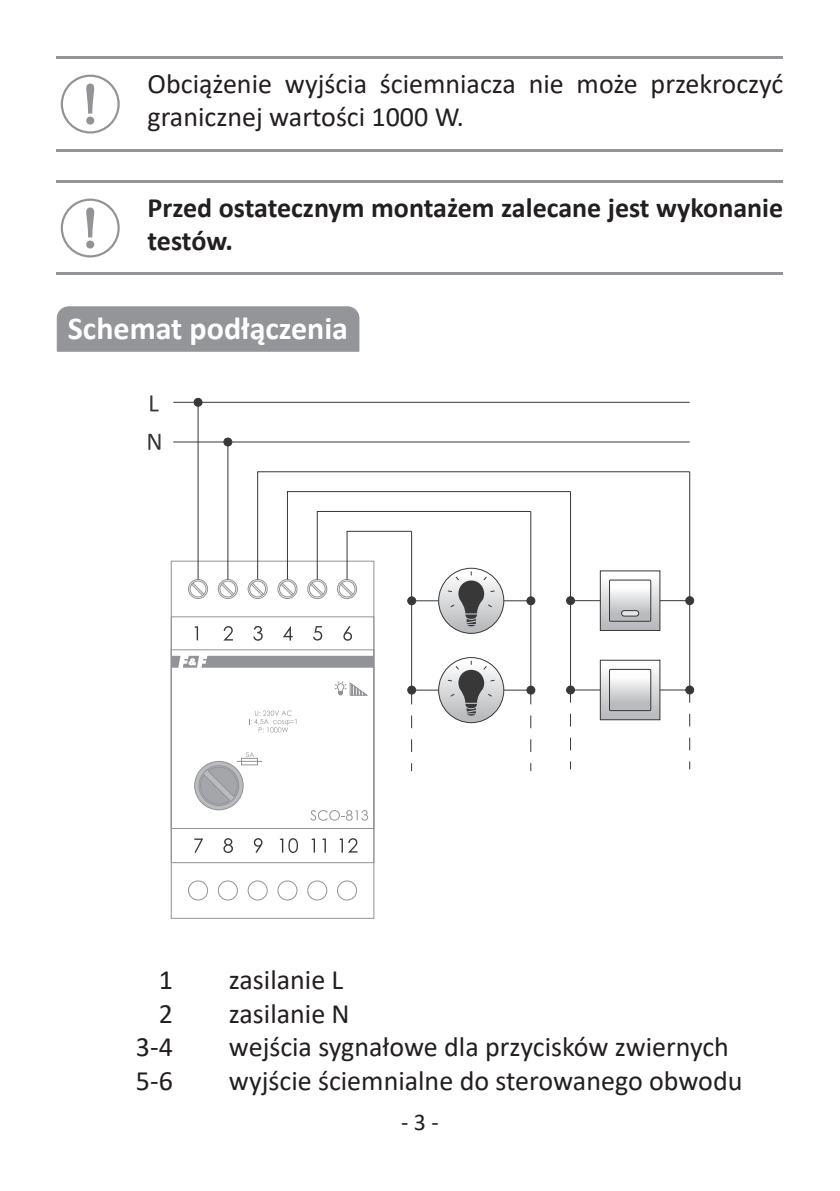
<style>
.page{position:relative;width:840px;height:1191px;background:#fff}
.page>*{position:absolute;margin:0;border:0;box-sizing:border-box;transform-origin:0 0}
.t1{font:700 32px "Calibri";color:#fff}
.t2{font:28px/33.6px "Calibri";color:#231f20}
.t3{font:700 28px/33.6px "Calibri";color:#231f20}
.t4{font:24px "Calibri";color:#231f20}
</style>
<div class="page">
<hr style="left:57px;top:57px;width:725px;height:2px;background:#939598">
<hr style="left:57px;top:149px;width:725px;height:2px;background:#939598">
<hr style="left:57px;top:181px;width:725px;height:2px;background:#939598">
<hr style="left:57px;top:273px;width:725px;height:2px;background:#939598">
<div style="left:171px;top:649px;width:203px;height:180px;border:1px solid #919396"></div>
<svg style="left:171px;top:656px;width:202px;height:11px;background:#999b9e"></svg>
<svg style="left:254px;top:838px;width:8px;height:15px"></svg>
<svg style="left:279px;top:838px;width:19px;height:15px"></svg>
<svg style="left:223px;top:838px;width:10px;height:15px"></svg>
<svg style="left:194px;top:838px;width:9px;height:15px"></svg>
<svg style="left:310px;top:810px;width:58px;height:10px"></svg>
<svg style="left:249px;top:710px;width:47px;height:22px"></svg>
<div style="left:241px;top:758px;width:17px;height:7px;border:1px solid #919396"></div>
<hr style="left:237px;top:760px;width:25px;height:2px;background:#919396">
<svg style="left:334px;top:681px;width:33px;height:14px"></svg>
<svg style="left:246px;top:752px;width:8px;height:5px"></svg>
<svg style="left:188px;top:880px;width:169px;height:20px"></svg>
<svg style="left:311px;top:838px;width:4px;height:14px"></svg>
<svg style="left:322px;top:838px;width:4px;height:14px"></svg>
<svg style="left:339px;top:838px;width:18px;height:14px"></svg>
<svg style="left:194px;top:761px;width:49px;height:49px"></svg>
<div style="left:194px;top:761px;width:49px;height:49px;border:1px solid #919396;border-radius:50%"></div>
<div style="left:199px;top:765px;width:40px;height:40px;border:1px solid #919396;border-radius:50%"></div>
<svg style="left:200px;top:767px;width:37px;height:37px"></svg>
<hr style="left:173px;top:441px;width:516px;height:2px;background:#383839">
<hr style="left:173px;top:401px;width:516px;height:2px;background:#383839">
<svg style="left:150px;top:395px;width:8px;height:16px"></svg>
<svg style="left:148px;top:434px;width:12px;height:16px"></svg>
<div style="left:194px;top:398px;width:8px;height:8px;background:#383839;border-radius:50%"></div>
<div style="left:194px;top:398px;width:8px;height:8px;border:1px solid #383839;border-radius:50%"></div>
<svg style="left:257px;top:471px;width:433px;height:109px"></svg>
<hr style="left:227px;top:442px;width:1px;height:137px;background:#383839">
<hr style="left:197px;top:402px;width:2px;height:177px;background:#383839">
<div style="left:407px;top:686px;width:8px;height:8px;background:#383839;border-radius:50%"></div>
<div style="left:407px;top:686px;width:8px;height:8px;border:1px solid #383839;border-radius:50%"></div>
<div style="left:526px;top:686px;width:8px;height:8px;background:#383839;border-radius:50%"></div>
<div style="left:526px;top:686px;width:8px;height:8px;border:1px solid #383839;border-radius:50%"></div>
<div style="left:224px;top:438px;width:8px;height:8px;background:#383839;border-radius:50%"></div>
<div style="left:223px;top:438px;width:9px;height:8px;border:1px solid #383839;border-radius:50%"></div>
<svg style="left:188px;top:491px;width:381px;height:149px"></svg>
<hr style="left:411px;top:689px;width:30px;height:2px;background:#383839">
<hr style="left:500px;top:689px;width:30px;height:2px;background:#383839">
<svg style="left:438px;top:657px;width:65px;height:65px"></svg>
<div style="left:438px;top:657px;width:66px;height:66px;border:1px solid #383839;border-radius:50%"></div>
<svg style="left:447px;top:661px;width:47px;height:54px"></svg>
<hr style="left:410px;top:531px;width:2px;height:160px;background:#383839">
<hr style="left:530px;top:511px;width:1px;height:180px;background:#383839">
<hr style="left:569px;top:491px;width:2px;height:200px;background:#383839">
<hr style="left:688px;top:472px;width:2px;height:219px;background:#383839">
<svg style="left:530px;top:692px;width:1px;height:79px"></svg>
<svg style="left:410px;top:692px;width:2px;height:79px"></svg>
<svg style="left:601px;top:572px;width:57px;height:57px"></svg>
<div style="left:599px;top:570px;width:61px;height:61px;border:1px solid #383839"></div>
<svg style="left:611px;top:582px;width:37px;height:37px"></svg>
<div style="left:609px;top:580px;width:41px;height:41px;border:1px solid #383839"></div>
<div style="left:621px;top:610px;width:17px;height:6px;background:#e4e5e7;border-radius:3px"></div>
<div style="left:621px;top:610px;width:17px;height:6px;border:1px solid #383839;border-radius:3px"></div>
<hr style="left:570px;top:600px;width:30px;height:1px;background:#383839">
<hr style="left:659px;top:600px;width:30px;height:1px;background:#383839">
<div style="left:566px;top:596px;width:8px;height:8px;background:#383839;border-radius:50%"></div>
<div style="left:566px;top:596px;width:8px;height:9px;border:1px solid #383839;border-radius:50%"></div>
<svg style="left:601px;top:668px;width:57px;height:50px"></svg>
<div style="left:599px;top:660px;width:61px;height:60px;border:1px solid #383839"></div>
<svg style="left:611px;top:671px;width:37px;height:38px"></svg>
<div style="left:609px;top:669px;width:41px;height:42px;border:1px solid #383839"></div>
<hr style="left:570px;top:689px;width:30px;height:1px;background:#383839">
<hr style="left:659px;top:689px;width:30px;height:1px;background:#383839">
<svg style="left:569px;top:694px;width:2px;height:75px"></svg>
<svg style="left:688px;top:694px;width:2px;height:75px"></svg>
<div style="left:566px;top:686px;width:8px;height:8px;background:#383839;border-radius:50%"></div>
<div style="left:566px;top:686px;width:8px;height:8px;border:1px solid #383839;border-radius:50%"></div>
<div style="left:685px;top:596px;width:8px;height:8px;background:#383839;border-radius:50%"></div>
<div style="left:685px;top:596px;width:8px;height:9px;border:1px solid #383839;border-radius:50%"></div>
<div style="left:685px;top:686px;width:8px;height:8px;background:#383839;border-radius:50%"></div>
<div style="left:685px;top:686px;width:8px;height:8px;border:1px solid #383839;border-radius:50%"></div>
<div style="left:61px;top:75px;width:59px;height:58px;border:2px solid #919396;border-radius:50%"></div>
<svg style="left:86px;top:83px;width:9px;height:42px"></svg>
<div style="left:61px;top:198px;width:59px;height:59px;border:2px solid #919396;border-radius:50%"></div>
<svg style="left:86px;top:207px;width:9px;height:42px"></svg>
<div style="left:57px;top:306px;width:302px;height:46px;background:#939598"></div>
<p class="t2" style="left:147px;top:66px;width:636px">Obciążenie wyjścia ściemniacza nie może przekroczyć granicznej wartości 1000 W.</p>
<p class="t3" style="left:147px;top:190px;width:637px">Przed ostatecznym montażem zalecane jest wykonanie testów.</p>
<p class="t1" style="left:68px;top:306px;width:281px">Schemat podłączenia</p>
<p class="t2" style="left:159px;top:962px;width:16px">1</p>
<p class="t2" style="left:229px;top:962px;width:116px">zasilanie L</p>
<p class="t2" style="left:159px;top:996px;width:16px">2</p>
<p class="t2" style="left:229px;top:996px;width:122px">zasilanie N</p>
<p class="t2" style="left:136px;top:1029px;width:38px">3-4</p>
<p class="t2" style="left:229px;top:1029px;width:501px">wejścia sygnałowe dla przycisków zwiernych</p>
<p class="t2" style="left:136px;top:1063px;width:38px">5-6</p>
<p class="t2" style="left:229px;top:1063px;width:515px">wyjście ściemnialne do sterowanego obwodu</p>
<p class="t4" style="left:401px;top:1105px;width:39px">- 3 -</p>
</div>
